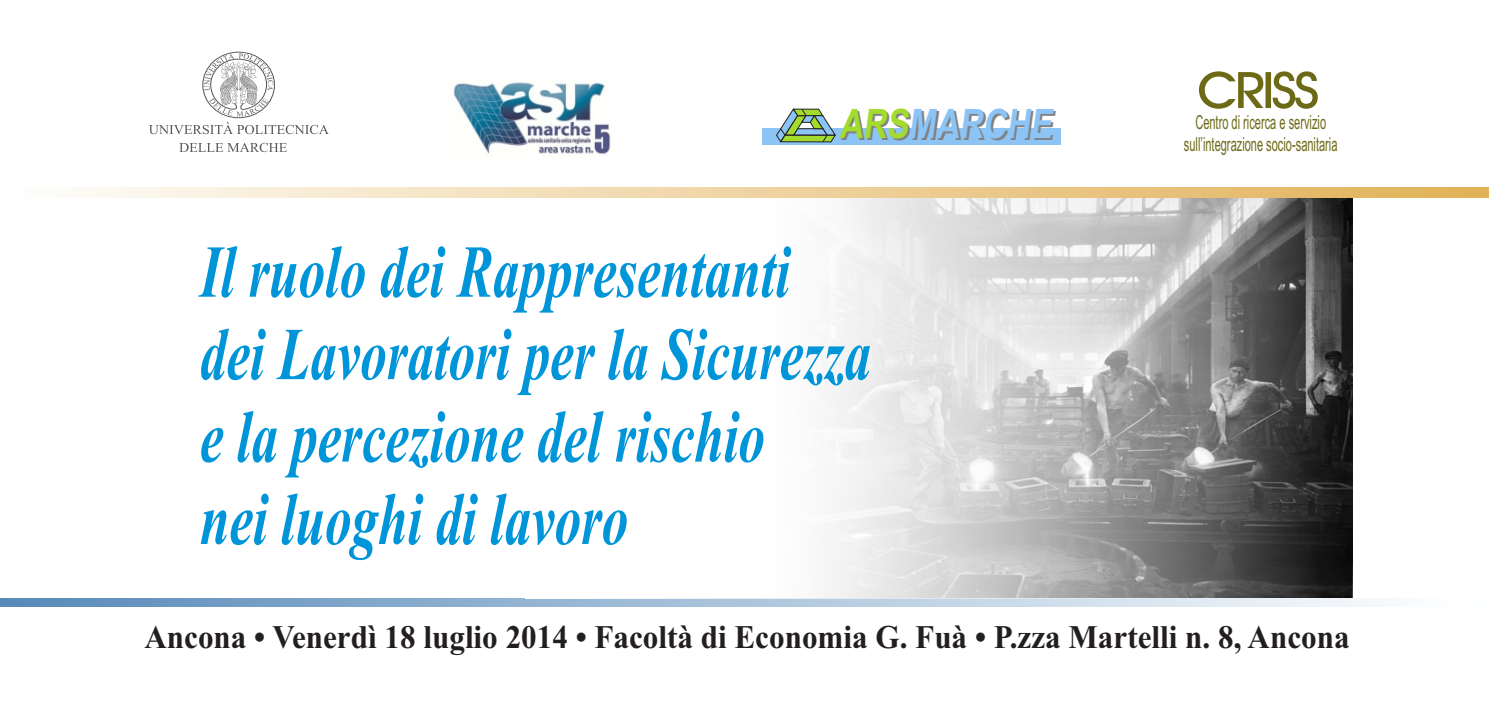
<style>
.page{position:relative;width:1489px;height:714px;background:#fff}
.page>*{position:absolute;margin:0;border:0;box-sizing:border-box;transform-origin:0 0}
.t1{font:700 40.5px "Arial";color:#808285;scale:.81 1}
.t2{font:700 33px "Times New Roman";color:#231f20;scale:.94 1}
.t3{font:19.25px "Arial";color:#6c6a17;scale:.57 1}
.s1{color:#a3db2e}
</style>
<div class="page">
<svg style="left:204px;top:53px;width:69px;height:63px"></svg>
<svg style="left:149px;top:122px;width:180px;height:12px"></svg>
<svg style="left:179px;top:143px;width:108px;height:9px"></svg>
<svg style="left:1199px;top:71px;width:118px;height:38px"></svg>
<img style="left:453px;top:82px;width:158px;height:73px">
<div style="left:762px;top:128px;width:298px;height:17px;background:#8cc4f5"></div>
<svg style="left:776px;top:108px;width:60px;height:35px"></svg>
<svg style="left:79px;top:188px;width:1409px;height:10px"></svg>
<svg style="left:0;top:598px;width:1371px;height:8px"></svg>
<svg style="left:525px;top:198px;width:828px;height:401px"></svg>
<svg style="left:201px;top:246px;width:590px;height:83px"></svg>
<svg style="left:201px;top:329px;width:668px;height:148px"></svg>
<svg style="left:201px;top:411px;width:562px;height:149px"></svg>
<svg style="left:463px;top:494px;width:163px;height:51px"></svg>
<p class="t1" style="left:839px;top:110px;width:273px"><span class="s1">ARS</span>MARCHE</p>
<p class="t3" style="left:1195px;top:115px;width:231px">Centro di ricerca e servizio</p>
<p class="t3" style="left:1183px;top:137px;width:271px">sull’integrazione socio-sanitaria</p>
<p class="t2" style="left:144px;top:626px;width:1283px">Ancona • Venerdì 18 luglio 2014 • Facoltà di Economia G. Fuà • P.zza Martelli n. 8, Ancona</p>
</div>
